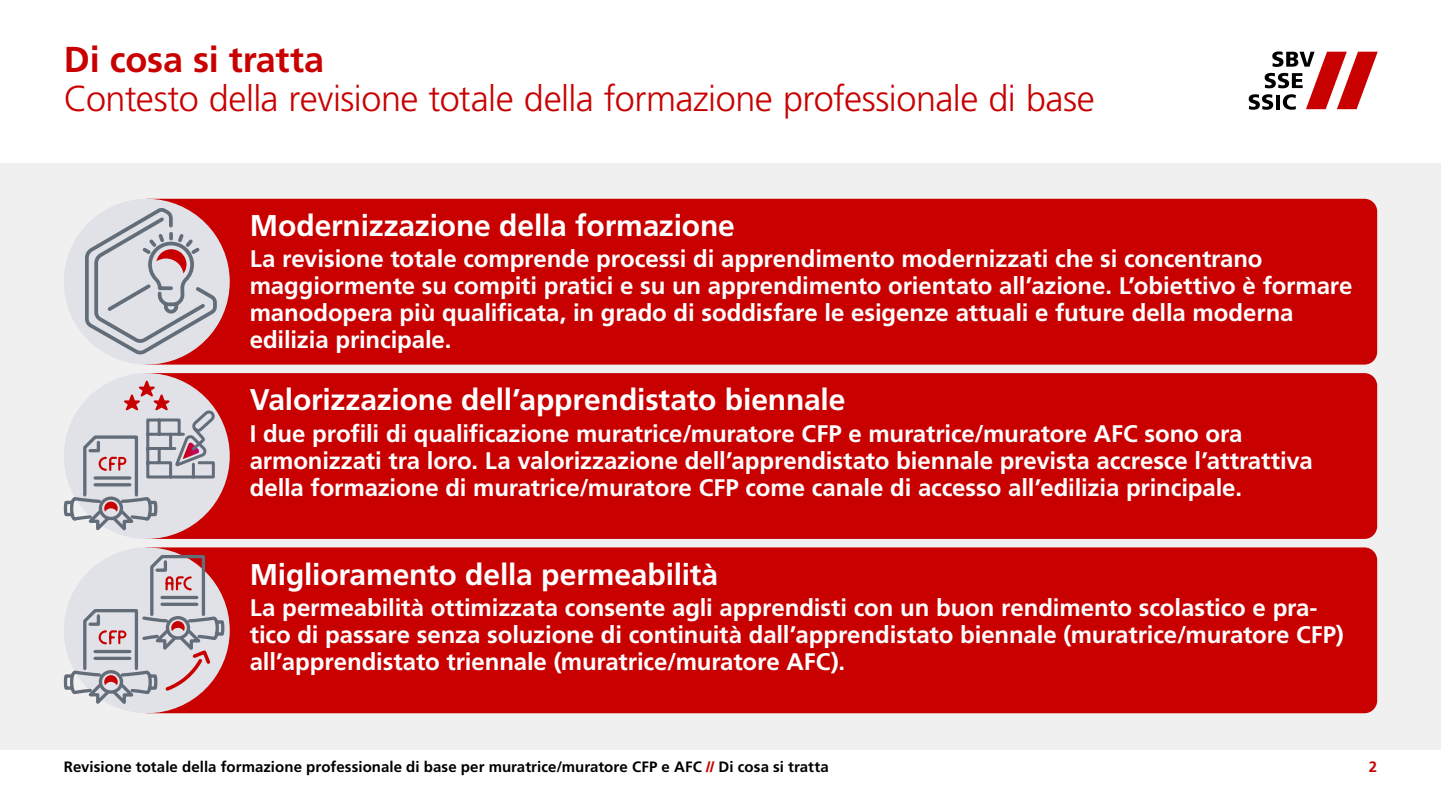
<style>
.page{position:relative;width:1441px;height:810px;background:#fff}
.page>*{position:absolute;margin:0;border:0;box-sizing:border-box;transform-origin:0 0}
.Folientitel_2__Hierarchie__IT{font:300 36px "Frutiger LT Pro";letter-spacing:-.015em;color:#c80000}
.Folientitel__IT{font:700 36px "Frutiger LT Pro";letter-spacing:-.005em;color:#c80000}
.Titel_Kästchen__gross___IT{font:700 30px "Frutiger LT Pro";letter-spacing:-.005em;color:#fff}
.Text_Kästchen__gross___IT{font:700 24px/27px "Frutiger LT Pro";letter-spacing:-.005em;color:#fff}
.t1{font:700 15px "Frutiger LT Pro";letter-spacing:.005em;color:#000}
.t2{font:700 15px "Frutiger LT Pro";color:#c80000}
.s1{font-weight:900;color:#c80000}
</style>
<div class="page">
<div style="left:0;top:163px;width:1440px;height:586px;background:#f0f0f0"></div>
<svg style="left:1248px;top:51px;width:129px;height:59px"></svg>
<div style="left:135px;top:199px;width:1241px;height:166px;background:#c80000;border-radius:13px"></div>
<div style="left:135px;top:373px;width:1241px;height:166px;background:#c80000;border-radius:13px"></div>
<div style="left:135px;top:547px;width:1241px;height:166px;background:#c80000;border-radius:13px"></div>
<div style="left:64px;top:199px;width:166px;height:166px;background:#e0e2e7;border-radius:50%"></div>
<div style="left:64px;top:373px;width:166px;height:166px;background:#e0e2e7;border-radius:50%"></div>
<svg style="left:83px;top:204px;width:136px;height:154px"></svg>
<svg style="left:63px;top:553px;width:163px;height:157px"></svg>
<svg style="left:63px;top:381px;width:155px;height:156px"></svg>
<p class="Folientitel__IT" style="left:64px;top:38px;width:262px">Di cosa si tratta</p>
<p class="Folientitel_2__Hierarchie__IT" style="left:64px;top:77px;width:1032px">Contesto della revisione totale della formazione professionale di base</p>
<p class="Titel_Kästchen__gross___IT" style="left:250px;top:208px;width:486px">Modernizzazione della formazione</p>
<p class="Text_Kästchen__gross___IT" style="left:250px;top:246px;width:1104px">La revisione totale comprende processi di apprendimento modernizzati che si concentrano maggiormente su compiti pratici e su un apprendimento orientato all’azione. L’obiettivo è formare manodopera più qualificata, in grado di soddisfare le esigenze attuali e future della moderna edilizia principale.</p>
<p class="Titel_Kästchen__gross___IT" style="left:250px;top:382px;width:597px">Valorizzazione dell’apprendistato biennale</p>
<p class="Text_Kästchen__gross___IT" style="left:250px;top:420px;width:1064px">I due profili di qualificazione muratrice/muratore CFP e muratrice/muratore AFC sono ora armonizzati tra loro. La valorizzazione dell’apprendistato biennale prevista accresce l’attrattiva della formazione di muratrice/muratore CFP come canale di accesso all’edilizia principale.</p>
<p class="Titel_Kästchen__gross___IT" style="left:250px;top:557px;width:470px">Miglioramento della permeabilità</p>
<p class="Text_Kästchen__gross___IT" style="left:250px;top:594px;width:1095px">La permeabilità ottimizzata consente agli apprendisti con un buon rendimento scolastico e pra&shy;tico di passare senza soluzione di continuità dall’apprendistato biennale (muratrice/muratore CFP) all’apprendistato triennale (muratrice/muratore AFC).</p>
<p class="t1" style="left:64px;top:758px;width:766px">Revisione totale della formazione professionale di base per muratrice/muratore CFP e AFC <span class="s1">//</span> Di cosa si tratta</p>
<p class="t2" style="left:1368px;top:758px;width:10px">2</p>
</div>
